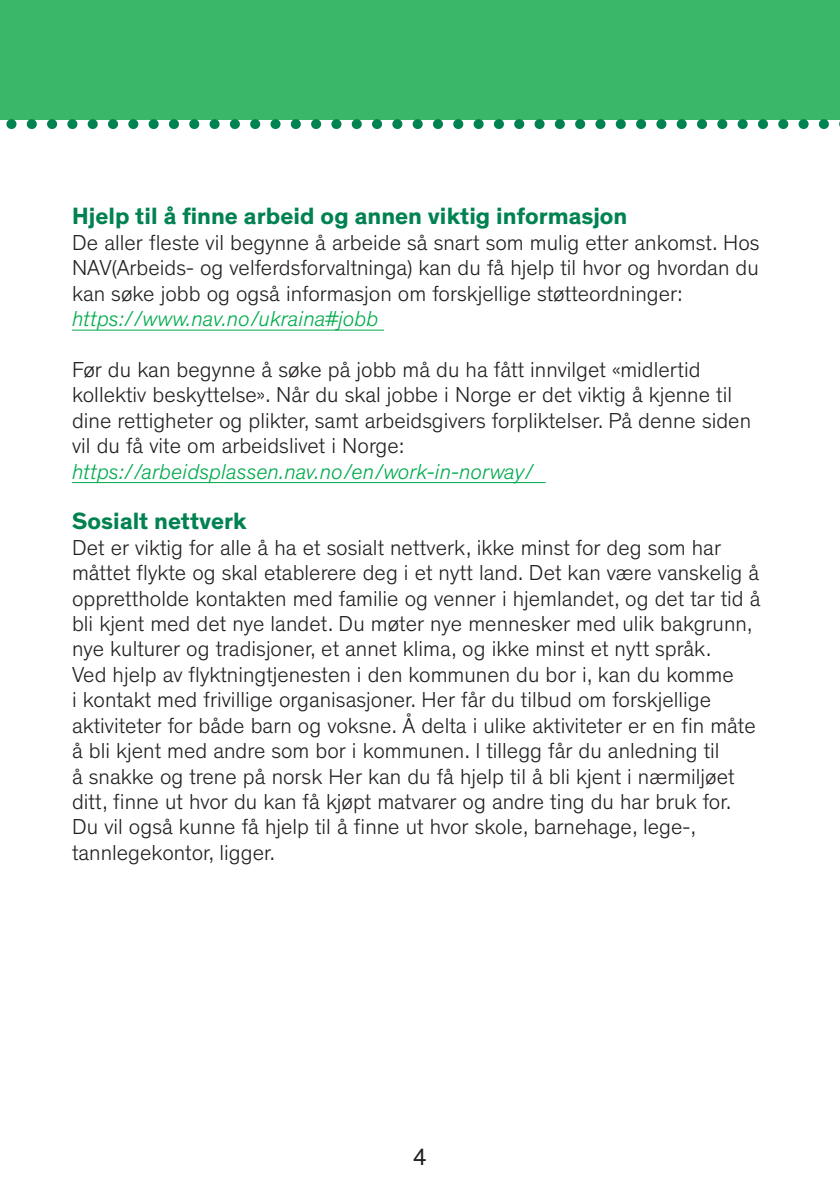
<style>
.page{position:relative;width:840px;height:1191px;background:#fff}
.page>*{position:absolute;margin:0;border:0;box-sizing:border-box;transform-origin:0 0}
.t1{font:700 24px "Theinhardt";color:#008251}
.t2{font:24px "Theinhardt";color:#231f20}
.t3{font:300 22px/25.4px "Theinhardt";color:#231f20}
.t4{font:italic 300 22px "Theinhardt";letter-spacing:.005em;color:#00ab4d}
</style>
<div class="page">
<div style="left:0;top:0;width:839px;height:119px;background:#3bb769"></div>
<hr style="left:72px;top:330px;width:312px;height:1px;background:#00ab4d">
<hr style="left:72px;top:482px;width:473px;height:1px;background:#00ab4d">
<svg style="left:0;top:119px;width:840px;height:10px"></svg>
<p class="t1" style="left:72px;top:201px;width:556px">Hjelp til å finne arbeid og annen viktig informasjon</p>
<p class="t3" style="left:72px;top:230px;width:688px;text-align:justify">De aller fleste vil begynne å arbeide så snart som mulig etter ankomst. Hos NAV(Arbeids- og velferdsforvaltninga) kan du få hjelp til hvor og hvordan du kan søke jobb og også informasjon om forskjellige støtteordninger:</p>
<p class="t4" style="left:72px;top:306px;width:307px">https://www.nav.no/ukraina#jobb</p>
<p class="t3" style="left:72px;top:357px;width:680px">Før du kan begynne å søke på jobb må du ha fått innvilget «midlertid kollektiv beskyttelse». Når du skal jobbe i Norge er det viktig å kjenne til dine rettigheter og plikter, samt arbeidsgivers forpliktelser. På denne siden vil du få vite om arbeidslivet i Norge:</p>
<p class="t4" style="left:72px;top:458px;width:463px">https://arbeidsplassen.nav.no/en/work-in-norway/</p>
<p class="t1" style="left:72px;top:506px;width:176px">Sosialt nettverk</p>
<p class="t3" style="left:72px;top:535px;width:689px">Det er viktig for alle å ha et sosialt nettverk, ikke minst for deg som har måttet flykte og skal etablerere deg i et nytt land. Det kan være vanskelig å opprettholde kontakten med familie og venner i hjemlandet, og det tar tid å bli kjent med det nye landet. Du møter nye mennesker med ulik bakgrunn, nye kulturer og tradisjoner, et annet klima, og ikke minst et nytt språk.<br>Ved hjelp av flyktningtjenesten i den kommunen du bor i, kan du komme<br>i kontakt med frivillige organisasjoner. Her får du tilbud om forskjellige aktiviteter for både barn og voksne. Å delta i ulike aktiviteter er en fin måte å bli kjent med andre som bor i kommunen. I tillegg får du anledning til<br>å snakke og trene på norsk Her kan du få hjelp til å bli kjent i nærmiljøet ditt, finne ut hvor du kan få kjøpt matvarer og andre ting du har bruk for.<br>Du vil også kunne få hjelp til å finne ut hvor skole, barnehage, lege-, tannlegekontor, ligger.</p>
<p class="t2" style="left:412px;top:1142px;width:16px">4</p>
</div>
